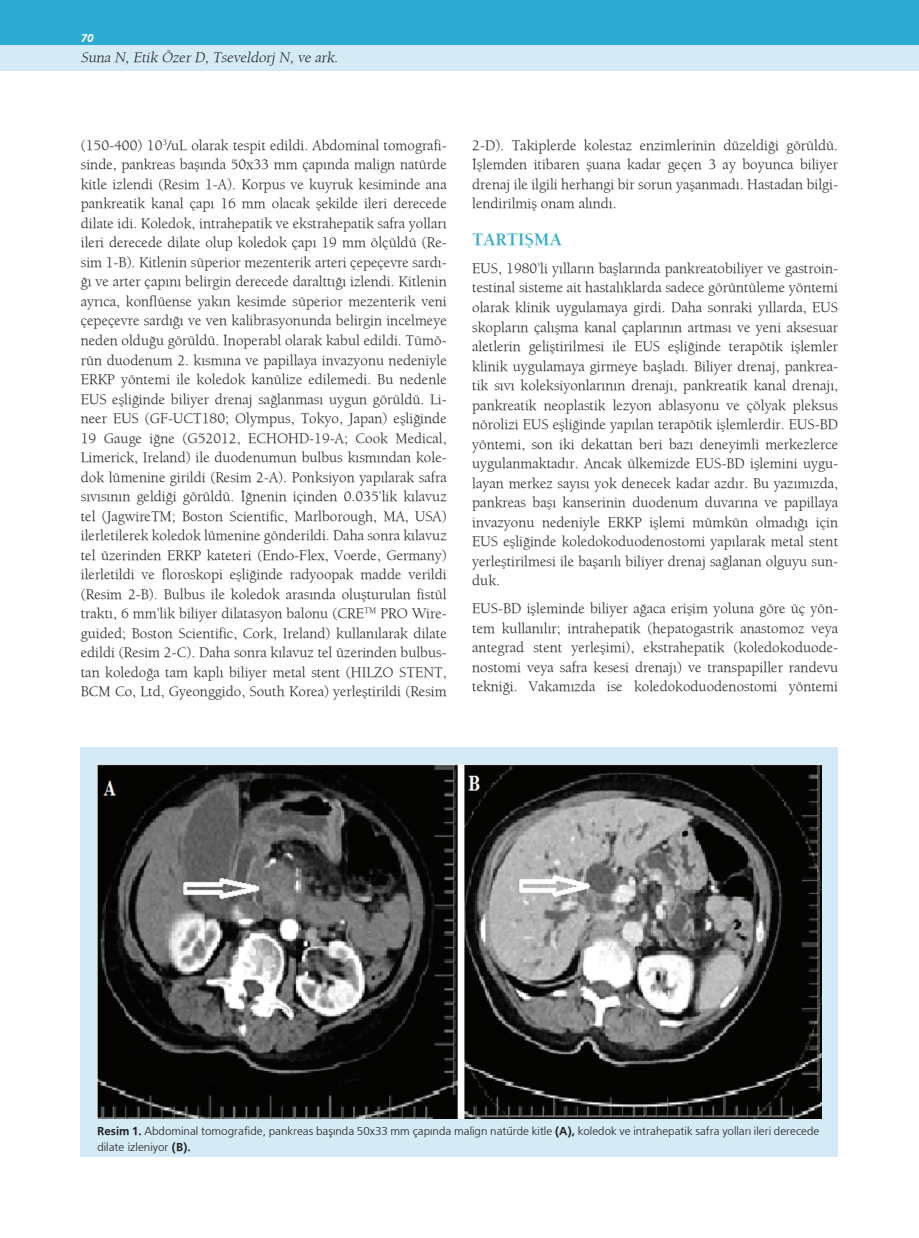
<style>
.page{position:relative;width:919px;height:1238px;background:#fff}
.page>*{position:absolute;margin:0;border:0;box-sizing:border-box;transform-origin:0 0}
.t1{font:700 18px "Berkeley";color:#2caad2}
.t2{font:300 15px/19.5px "Berkeley";color:#231f20;text-align:justify}
.t3{font:italic 300 15px "Berkeley";color:#231f20}
.t4{font:300 12px/16px "Fruga Sans";color:#231f20}
.t5{font:italic 700 12px "Fruga Sans";color:#fff}
.s1{font-weight:700}
</style>
<div class="page">
<hr style="left:918px;top:0;width:1px;height:45px;background:#2caad2">
<div style="left:0;top:44px;width:918px;height:27px;background:#d4eaf4"></div>
<div style="left:0;top:0;width:918px;height:45px;background:#2caad2"></div>
<svg style="left:918px;top:45px;width:1px;height:26px"></svg>
<div style="left:81px;top:747px;width:757px;height:410px;background:#d4eaf4"></div>
<img style="left:98px;top:765px;width:723px;height:353px">
<p class="t5" style="left:81px;top:31px;width:14px">70</p>
<p class="t3" style="left:81px;top:49px;width:262px">Suna N,Etik ÖzerD,Tseveldorj N,ve ark.</p>
<p class="t2" style="left:81px;top:135px;width:367px">(150-400) 10<sup>3</sup>/uL olarak tespit edildi. Abdominal tomografi&shy;sinde, pankreas başında 50x33 mm çapında malign natürde kitle izlendi (Resim 1-A). Korpus ve kuyruk kesiminde ana pankreatik kanal çapı 16 mm olacak şekilde ileri derecede dilate idi. Koledok, intrahepatik ve ekstrahepatik safra yolları ileri derecede dilate olup koledok çapı 19 mm ölçüldü (Re&shy;sim 1-B). Kitlenin süperior mezenterik arteri çepeçevre sardı&shy;ğı ve arter çapını belirgin derecede daralttığı izlendi. Kitlenin ayrıca, konflüense yakın kesimde süperior mezenterik veni çepeçevre sardığı ve ven kalibrasyonunda belirgin incelmeye neden olduğu görüldü. İnoperabl olarak kabul edildi. Tümö&shy;rün duodenum 2. kısmına ve papillaya invazyonu nedeniyle ERKP yöntemi ile koledok kanülize edilemedi. Bu nedenle EUS eşliğinde biliyer drenaj sağlanması uygun görüldü. Li&shy;neer EUS (GF-UCT180; Olympus, Tokyo, Japan) eşliğinde 19 Gauge iğne (G52012, ECHOHD-19-A; Cook Medical, Limerick, Ireland) ile duodenumun bulbus kısmından kole&shy;dok lümenine girildi (Resim 2-A). Ponksiyon yapılarak safra sıvısının geldiği görüldü. İğnenin içinden 0.035’lik kılavuz tel (JagwireTM; Boston Scientific, Marlborough, MA, USA) ilerletilerek koledok lümenine gönderildi. Daha sonra kılavuz tel üzerinden ERKP kateteri (Endo-Flex, Voerde, Germany) ilerletildi ve floroskopi eşliğinde radyoopak madde verildi (Resim 2-B). Bulbus ile koledok arasında oluşturulan fistül traktı, 6 mm’lik biliyer dilatasyon balonu (CRE<sup>TM</sup> PRO Wire&shy;guided; Boston Scientific, Cork, Ireland) kullanılarak dilate edildi (Resim 2-C). Daha sonra kılavuz tel üzerinden bulbus&shy;tan koledoğa tam kaplı biliyer metal stent (HILZO STENT, BCM Co, Ltd, Gyeonggido, South Korea) yerleştirildi (Resim</p>
<p class="t2" style="left:472px;top:135px;width:367px">2-D). Takiplerde kolestaz enzimlerinin düzeldiği görüldü.<br>İşlemden itibaren şuana kadar geçen 3 ay boyunca biliyer drenaj ile ilgili herhangi bir sorun yaşanmadı. Hastadan bilgi&shy;lendirilmiş onam alındı.</p>
<p class="t1" style="left:472px;top:228px;width:91px">TARTIŞMA</p>
<p class="t2" style="left:472px;top:258px;width:367px">EUS, 1980’li yılların başlarında pankreatobiliyer ve gastroin&shy;testinal sisteme ait hastalıklarda sadece görüntüleme yöntemi olarak klinik uygulamaya girdi. Daha sonraki yıllarda, EUS skopların çalışma kanal çaplarının artması ve yeni aksesuar aletlerin geliştirilmesi ile EUS eşliğinde terapötik işlemler klinik uygulamaya girmeye başladı. Biliyer drenaj, pankrea&shy;tik sıvı koleksiyonlarının drenajı, pankreatik kanal drenajı, pankreatik neoplastik lezyon ablasyonu ve çölyak pleksus nörolizi EUS eşliğinde yapılan terapötik işlemlerdir. EUS-BD yöntemi, son iki dekattan beri bazı deneyimli merkezlerce uygulanmaktadır. Ancak ülkemizde EUS-BD işlemini uygu&shy;layan merkez sayısı yok denecek kadar azdır. Bu yazımızda, pankreas başı kanserinin duodenum duvarına ve papillaya invazyonu nedeniyle ERKP işlemi mümkün olmadığı için EUS eşliğinde koledokoduodenostomi yapılarak metal stent yerleştirilmesi ile başarılı biliyer drenaj sağlanan olguyu sun&shy;duk.</p>
<p class="t2" style="left:472px;top:598px;width:367px">EUS-BD işleminde biliyer ağaca erişim yoluna göre üç yön&shy;tem kullanılır; intrahepatik (hepatogastrik anastomoz veya antegrad stent yerleşimi), ekstrahepatik (koledokoduode&shy;nostomi veya safra kesesi drenajı) ve transpapiller randevu tekniği. Vakamızda ise koledokoduodenostomi yöntemi</p>
<p class="t4" style="left:97px;top:1122px;width:723px"><span class="s1">Resim 1.</span> Abdominal tomografide, pankreas başında 50x33 mm çapında malign natürde kitle <span class="s1">(A),</span> koledok ve intrahepatik safra yolları ileri derecede dilate izleniyor <span class="s1">(B).</span></p>
</div>
